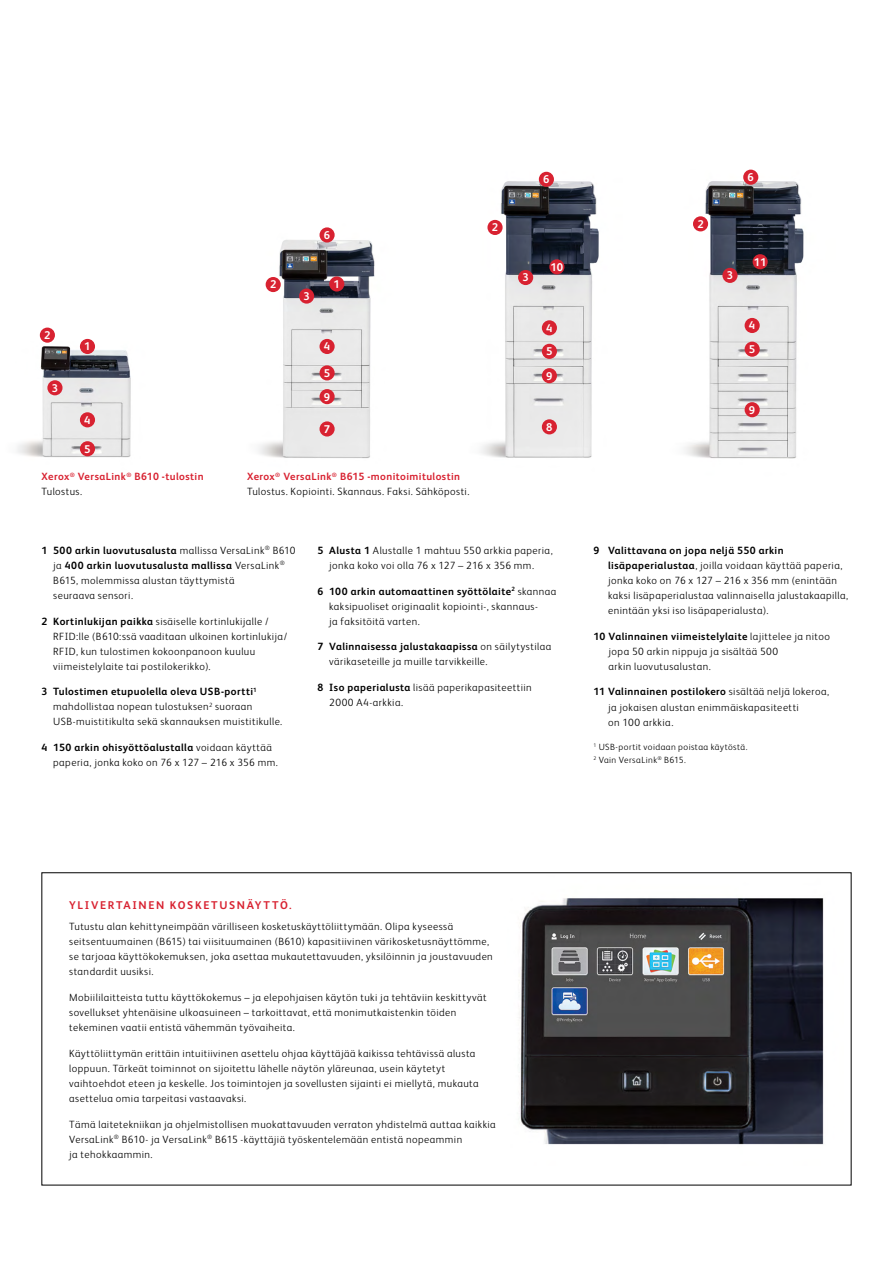
<style>
.page{position:relative;width:893px;height:1263px;background:#fff}
.page>*{position:absolute;margin:0;border:0;box-sizing:border-box;transform-origin:0 0}
.t1{font:700 11.25px "Xerox Sans";color:#fff}
.t2{font:700 11.25px "Xerox Sans";letter-spacing:.15em;color:#d82231}
.t3{font:300 10.5px/15px "Xerox Sans";letter-spacing:.04em;color:#000}
.t4{font:700 10.5px/15px "Xerox Sans";letter-spacing:.04em;color:#d82231}
.t5{font:300 9px/13.5px "Xerox Sans";letter-spacing:.045em;color:#000}
.s1{font-weight:300;color:#000}
.s2{font-weight:700;color:#d82231}
.s3{font-weight:700}
</style>
<div class="page">
<img style="left:17px;top:341px;width:114px;height:117px">
<img style="left:519px;top:898px;width:305px;height:247px">
<img style="left:258px;top:240px;width:117px;height:218px">
<img style="left:481px;top:171px;width:118px;height:287px">
<img style="left:685px;top:169px;width:119px;height:290px">
<div style="left:80px;top:339px;width:15px;height:15px;background:#d82231;border-radius:50%"></div>
<div style="left:47px;top:380px;width:16px;height:15px;background:#d82231;border-radius:50%"></div>
<div style="left:80px;top:412px;width:15px;height:15px;background:#d82231;border-radius:50%"></div>
<div style="left:80px;top:441px;width:15px;height:15px;background:#d82231;border-radius:50%"></div>
<div style="left:40px;top:328px;width:15px;height:15px;background:#d82231;border-radius:50%"></div>
<div style="left:745px;top:342px;width:15px;height:15px;background:#d82231;border-radius:50%"></div>
<div style="left:745px;top:318px;width:15px;height:15px;background:#d82231;border-radius:50%"></div>
<div style="left:753px;top:254px;width:15px;height:15px;background:#d82231;border-radius:50%"></div>
<div style="left:722px;top:268px;width:16px;height:15px;background:#d82231;border-radius:50%"></div>
<div style="left:745px;top:402px;width:15px;height:15px;background:#d82231;border-radius:50%"></div>
<div style="left:693px;top:216px;width:15px;height:15px;background:#d82231;border-radius:50%"></div>
<div style="left:743px;top:170px;width:15px;height:15px;background:#d82231;border-radius:50%"></div>
<div style="left:542px;top:368px;width:15px;height:15px;background:#d82231;border-radius:50%"></div>
<div style="left:542px;top:344px;width:15px;height:15px;background:#d82231;border-radius:50%"></div>
<div style="left:542px;top:320px;width:15px;height:15px;background:#d82231;border-radius:50%"></div>
<div style="left:539px;top:172px;width:15px;height:15px;background:#d82231;border-radius:50%"></div>
<div style="left:549px;top:259px;width:15px;height:15px;background:#d82231;border-radius:50%"></div>
<div style="left:518px;top:270px;width:15px;height:15px;background:#d82231;border-radius:50%"></div>
<div style="left:542px;top:419px;width:15px;height:15px;background:#d82231;border-radius:50%"></div>
<div style="left:487px;top:220px;width:16px;height:15px;background:#d82231;border-radius:50%"></div>
<div style="left:319px;top:389px;width:16px;height:15px;background:#d82231;border-radius:50%"></div>
<div style="left:319px;top:421px;width:16px;height:15px;background:#d82231;border-radius:50%"></div>
<div style="left:319px;top:365px;width:16px;height:15px;background:#d82231;border-radius:50%"></div>
<div style="left:319px;top:339px;width:16px;height:15px;background:#d82231;border-radius:50%"></div>
<svg style="left:319px;top:227px;width:16px;height:16px"></svg>
<div style="left:329px;top:276px;width:15px;height:16px;background:#d82231;border-radius:50%"></div>
<div style="left:299px;top:288px;width:15px;height:16px;background:#d82231;border-radius:50%"></div>
<div style="left:266px;top:277px;width:15px;height:15px;background:#d82231;border-radius:50%"></div>
<p class="t1" style="left:44px;top:327px;width:8px">2</p>
<p class="t1" style="left:52px;top:380px;width:8px">3</p>
<p class="t1" style="left:84px;top:339px;width:8px">1</p>
<p class="t1" style="left:84px;top:412px;width:8px">4</p>
<p class="t1" style="left:84px;top:441px;width:8px">5</p>
<p class="t4" style="left:41px;top:469px;width:164px">Xerox<sup>®</sup> VersaLink<sup>®</sup> B610 -tulostin<br><span class="s1">Tulostus.</span></p>
<p class="t1" style="left:270px;top:277px;width:8px">2</p>
<p class="t1" style="left:324px;top:227px;width:8px">6</p>
<p class="t1" style="left:303px;top:288px;width:8px">3</p>
<p class="t1" style="left:334px;top:276px;width:8px">1</p>
<p class="t1" style="left:324px;top:339px;width:8px">4</p>
<p class="t1" style="left:324px;top:365px;width:8px">5</p>
<p class="t1" style="left:324px;top:389px;width:8px">9</p>
<p class="t1" style="left:324px;top:421px;width:8px">7</p>
<p class="t3" style="left:247px;top:469px;width:224px"><span class="s2">Xerox</span><sup>®</sup> <span class="s2">VersaLink</span><sup>®</sup> <span class="s2">B615 -monitoimitulostin<br></span>Tulostus. Kopiointi. Skannaus. Faksi. Sähköposti.</p>
<p class="t1" style="left:492px;top:220px;width:8px">2</p>
<p class="t1" style="left:543px;top:172px;width:8px">6</p>
<p class="t1" style="left:522px;top:270px;width:8px">3</p>
<p class="t1" style="left:551px;top:259px;width:14px">10</p>
<p class="t1" style="left:546px;top:320px;width:8px">4</p>
<p class="t1" style="left:546px;top:344px;width:8px">5</p>
<p class="t1" style="left:546px;top:368px;width:8px">9</p>
<p class="t1" style="left:546px;top:419px;width:8px">8</p>
<p class="t3" style="left:53px;top:542px;width:244px;text-indent:-12px"><span class="s3">1 500 arkin luovutusalusta</span> mallissa VersaLink<sup>®</sup> B610 ja <span class="s3">400 arkin luovutusalusta mallissa</span> VersaLink<sup>® </sup>B615, molemmissa alustan täyttymistä<br>seuraava sensori.</p>
<p class="t3" style="left:53px;top:613px;width:235px;text-indent:-12px"><span class="s3">2 Kortinlukijan paikka</span> sisäiselle kortinlukijalle / RFID:lle (B610:ssä vaaditaan ulkoinen kortinlukija/ RFID, kun tulostimen kokoonpanoon kuuluu viimeistelylaite tai postilokerikko).</p>
<p class="t3" style="left:53px;top:684px;width:231px;text-indent:-12px"><span class="s3">3 Tulostimen etupuolella oleva USB-portti</span><sup>1 </sup>mahdollistaa nopean tulostuksen<sup>2</sup> suoraan<br>USB-muistitikulta sekä skannauksen muistitikulle.</p>
<p class="t3" style="left:53px;top:740px;width:226px;text-indent:-12px"><span class="s3">4 150 arkin ohisyöttöalustalla</span> voidaan käyttää paperia, jonka koko on 76 x 127 – 216 x 356 mm.</p>
<p class="t3" style="left:329px;top:542px;width:225px;text-indent:-12px"><span class="s3">5 Alusta 1</span> Alustalle 1 mahtuu 550 arkkia paperia, jonka koko voi olla 76 x 127 – 216 x 356 mm.</p>
<p class="t3" style="left:329px;top:583px;width:229px;text-indent:-12px"><span class="s3">6 100 arkin automaattinen syöttölaite</span><sup>2</sup> skannaa kaksipuoliset originaalit kopiointi-, skannaus-<br>ja faksitöitä varten.</p>
<p class="t3" style="left:329px;top:639px;width:223px;text-indent:-12px"><span class="s3">7 Valinnaisessa jalustakaapissa</span> on säilytystilaa värikaseteille ja muille tarvikkeille.</p>
<p class="t3" style="left:329px;top:680px;width:204px;text-indent:-12px"><span class="s3">8 Iso paperialusta</span> lisää paperikapasiteettiin<br>2000 A4-arkkia.</p>
<p class="t1" style="left:697px;top:216px;width:8px">2</p>
<p class="t1" style="left:748px;top:170px;width:8px">6</p>
<p class="t1" style="left:727px;top:268px;width:8px">3</p>
<p class="t1" style="left:754px;top:254px;width:14px">11</p>
<p class="t1" style="left:749px;top:318px;width:8px">4</p>
<p class="t1" style="left:749px;top:341px;width:8px">5</p>
<p class="t1" style="left:749px;top:402px;width:8px">9</p>
<p class="t3" style="left:608px;top:542px;width:242px;text-indent:-15px"><span class="s3">9 Valittavana on jopa neljä 550 arkin lisäpaperialustaa</span>, joilla voidaan käyttää paperia, jonka koko on 76 x 127 – 216 x 356 mm (enintään kaksi lisäpaperialustaa valinnaisella jalustakaapilla, enintään yksi iso lisäpaperialusta).</p>
<p class="t3" style="left:608px;top:628px;width:223px;text-indent:-15px"><span class="s3">10 Valinnainen viimeistelylaite</span> lajittelee ja nitoo jopa 50 arkin nippuja ja sisältää 500<br>arkin luovutusalustan.</p>
<p class="t3" style="left:608px;top:684px;width:223px;text-indent:-15px"><span class="s3">11 Valinnainen postilokero</span> sisältää neljä lokeroa, ja jokaisen alustan enimmäiskapasiteetti<br>on 100 arkkia.</p>
<p class="t5" style="left:593px;top:739px;width:156px"><sup>1</sup> USB-portit voidaan poistaa käytöstä.<br><sup>2</sup> Vain VersaLink<sup>®</sup> B615.</p>
<p class="t2" style="left:69px;top:897px;width:224px">YLIVERTAINEN KOSKETUSNÄYTTÖ.</p>
<p class="t3" style="left:69px;top:919px;width:425px">Tutustu alan kehittyneimpään värilliseen kosketuskäyttöliittymään. Olipa kyseessä seitsentuumainen (B615) tai viisituumainen (B610) kapasitiivinen värikosketusnäyttömme, se tarjoaa käyttökokemuksen, joka asettaa mukautettavuuden, yksilöinnin ja joustavuuden standardit uusiksi.</p>
<p class="t3" style="left:69px;top:989px;width:419px">Mobiililaitteista tuttu käyttökokemus – ja elepohjaisen käytön tuki ja tehtäviin keskittyvät sovellukset yhtenäisine ulkoasuineen – tarkoittavat, että monimutkaistenkin töiden tekeminen vaatii entistä vähemmän työvaiheita.</p>
<p class="t3" style="left:69px;top:1045px;width:411px">Käyttöliittymän erittäin intuitiivinen asettelu ohjaa käyttäjää kaikissa tehtävissä alusta loppuun. Tärkeät toiminnot on sijoitettu lähelle näytön yläreunaa, usein käytetyt vaihtoehdot eteen ja keskelle. Jos toimintojen ja sovellusten sijainti ei miellytä, mukauta asettelua omia tarpeitasi vastaavaksi.</p>
<p class="t3" style="left:69px;top:1116px;width:428px">Tämä laitetekniikan ja ohjelmistollisen muokattavuuden verraton yhdistelmä auttaa kaikkia<br>VersaLink<sup>®</sup> B610- ja VersaLink<sup>®</sup> B615 -käyttäjiä työskentelemään entistä nopeammin<br>ja tehokkaammin.</p>
</div>
